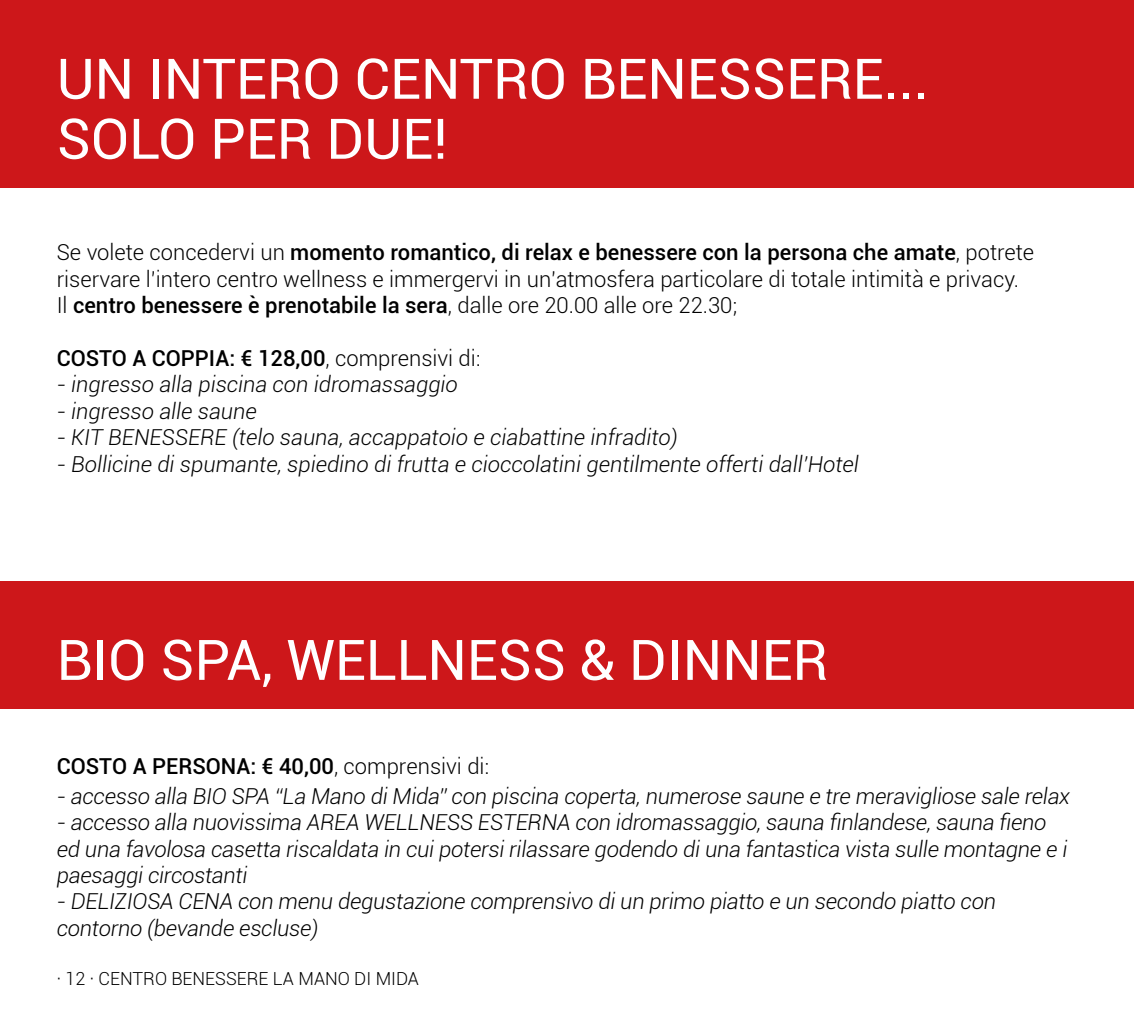
<style>
.page{position:relative;width:1134px;height:1021px;background:#fff}
.page>*{position:absolute;margin:0;border:0;box-sizing:border-box;transform-origin:0 0}
.t1{font:56px "Roboto";color:#fff}
.t2{font:italic 300 22px/26.4px "Roboto";letter-spacing:-.01em;color:#000}
.t3{font:300 22px/26.4px "Roboto";color:#000}
.t4{font:500 22px "Roboto";color:#000}
.t5{font:300 18px "Roboto";color:#000}
.s1{font-weight:500}
.s2{font-weight:300}
</style>
<div class="page">
<div style="left:0;top:0;width:1134px;height:187px;background:#cd171a"></div>
<div style="left:0;top:581px;width:1134px;height:127px;background:#cd171a"></div>
<h1 class="t1" style="left:57px;top:40px;width:663px">UN I NTERO CENTRO BENESSERE</h1>
<h1 class="t1" style="left:883px;top:40px;width:47px">...</h1>
<h1 class="t1" style="left:57px;top:100px;width:187px">SOLO PER</h1>
<h1 class="t1" style="left:326px;top:100px;width:123px">DUE!</h1>
<p class="t3" style="left:57px;top:238px;width:979px">Se volete concedervi un <span class="s1">momento romantico, di relax e benessere con la persona che amate</span>, potrete riservare l’intero centro wellness e immergervi in un’atmosfera particolare di totale intimità e privacy.<br>Il <span class="s1">centro benessere è prenotabile la sera</span>, dalle ore 20.00 alle ore 22.30;</p>
<p class="t4" style="left:57px;top:343px;width:425px">COSTO A COPPIA: € 128,00<span class="s2">, comprensivi di:</span></p>
<p class="t2" style="left:57px;top:370px;width:403px">- ingresso alla piscina con idromassaggio</p>
<p class="t2" style="left:57px;top:397px;width:202px">- ingresso alle saune</p>
<p class="t2" style="left:57px;top:423px;width:623px">- KIT BENESSERE (telo sauna, accappatoio e ciabattine infradito)</p>
<p class="t2" style="left:57px;top:450px;width:804px">- Bollicine di spumante, spiedino di frutta e cioccolatini gentilmente offerti dall’Hotel</p>
<h1 class="t1" style="left:57px;top:620px;width:341px">BIO SPA, WELLN</h1>
<h1 class="t1" style="left:467px;top:620px;width:363px">ESS &amp; DINN ER</h1>
<p class="t4" style="left:57px;top:750px;width:434px">COSTO A PERSONA: € 40,00<span class="s2">, comprensivi di:</span></p>
<p class="t2" style="left:57px;top:782px;width:1015px">- accesso alla BIO SPA “La Mano di Mida” con piscina coperta, numerose saune e tre meravigliose sale relax</p>
<p class="t2" style="left:57px;top:808px;width:1012px">- accesso alla nuovissima AREA WELLNESS ESTERNA con idromassaggio, sauna finlandese, sauna fieno ed una favolosa casetta riscaldata in cui potersi rilassare godendo di una fantastica vista sulle montagne e i paesaggi circostanti</p>
<p class="t2" style="left:57px;top:887px;width:941px">- DELIZIOSA CENA con menu degustazione comprensivo di un primo piatto e un secondo piatto con contorno (bevande escluse)</p>
<p class="t5" style="left:57px;top:966px;width:364px">· 12 · CENTRO BENESSERE LA MANO DI MIDA</p>
</div>
